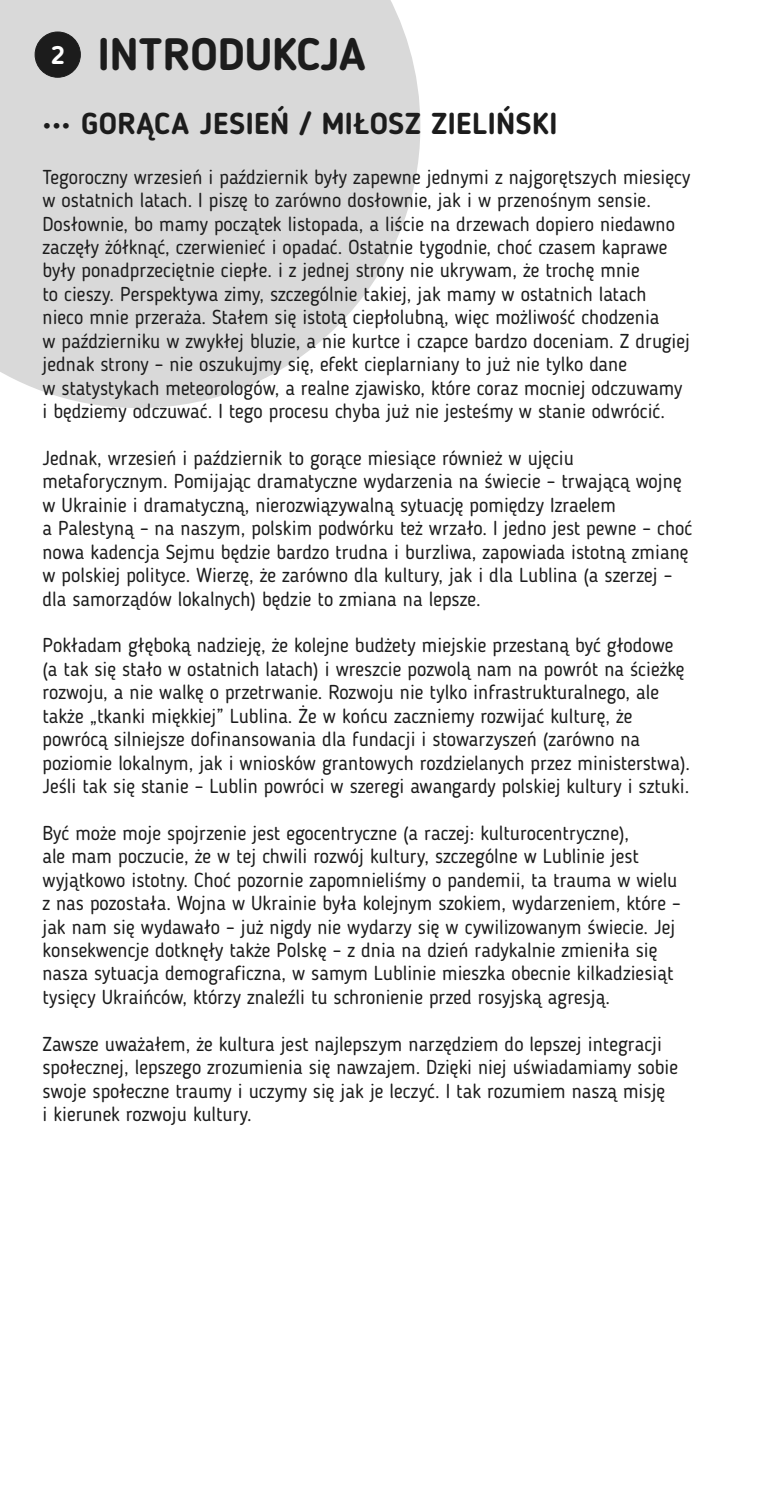
<style>
.page{position:relative;width:780px;height:1489px;background:#fff}
.page>*{position:absolute;margin:0;border:0;box-sizing:border-box;transform-origin:0 0}
.t1{font:700 45px "Blogger Sans";color:#1c1c1c}
.t2{font:700 30px "Blogger Sans";letter-spacing:.015em;color:#1c1c1c}
.t3{font:20px/23.5px "Blogger Sans";color:#1c1c1c}
</style>
<div class="page">
<svg style="left:0;top:0;width:420px;height:408px;background:#ddd"></svg>
<div style="left:35px;top:32px;width:46px;height:45px;background:#1c1c1c;border:1px solid #1c1c1c;border-radius:50%"></div>
<h1 class="t1" style="left:51px;top:36px;width:316px"><sup>2</sup> INTRODUKCJA</h1>
<h2 class="t2" style="left:43px;top:112px;width:516px">••• GORĄCA JESIEŃ / MIŁOSZ ZIELIŃSKI</h2>
<p class="t3" style="left:42px;top:167px;width:649px">Tegoroczny wrzesień i październik były zapewne jednymi z najgorętszych miesięcy w ostatnich latach. I piszę to zarówno dosłownie, jak i w przenośnym sensie.<br>Dosłownie, bo mamy początek listopada, a liście na drzewach dopiero niedawno zaczęły żółknąć, czerwienieć i opadać. Ostatnie tygodnie, choć czasem kaprawe były ponadprzeciętnie ciepłe. i z jednej strony nie ukrywam, że trochę mnie<br>to cieszy. Perspektywa zimy, szczególnie takiej, jak mamy w ostatnich latach nieco mnie przeraża. Stałem się istotą ciepłolubną, więc możliwość chodzenia<br>w październiku w zwykłej bluzie, a nie kurtce i czapce bardzo doceniam. Z drugiej jednak strony – nie oszukujmy się, efekt cieplarniany to już nie tylko dane<br>w statystykach meteorologów, a realne zjawisko, które coraz mocniej odczuwamy i będziemy odczuwać. I tego procesu chyba już nie jesteśmy w stanie odwrócić.</p>
<p class="t3" style="left:42px;top:448px;width:651px">Jednak, wrzesień i październik to gorące miesiące również w ujęciu metaforycznym. Pomijając dramatyczne wydarzenia na świecie – trwającą wojnę w Ukrainie i dramatyczną, nierozwiązywalną sytuację pomiędzy Izraelem<br>a Palestyną – na naszym, polskim podwórku też wrzało. I jedno jest pewne – choć nowa kadencja Sejmu będzie bardzo trudna i burzliwa, zapowiada istotną zmianę w polskiej polityce. Wierzę, że zarówno dla kultury, jak i dla Lublina (a szerzej – dla samorządów lokalnych) będzie to zmiana na lepsze.</p>
<p class="t3" style="left:42px;top:635px;width:649px">Pokładam głęboką nadzieję, że kolejne budżety miejskie przestaną być głodowe (a tak się stało w ostatnich latach) i wreszcie pozwolą nam na powrót na ścieżkę rozwoju, a nie walkę o przetrwanie. Rozwoju nie tylko infrastrukturalnego, ale także „tkanki miękkiej” Lublina. Że w końcu zaczniemy rozwijać kulturę, że powrócą silniejsze dofinansowania dla fundacji i stowarzyszeń (zarówno na poziomie lokalnym, jak i wniosków grantowych rozdzielanych przez ministerstwa).<br>Jeśli tak się stanie – Lublin powróci w szeregi awangardy polskiej kultury i sztuki.</p>
<p class="t3" style="left:42px;top:822px;width:639px">Być może moje spojrzenie jest egocentryczne (a raczej: kulturocentryczne),<br>ale mam poczucie, że w tej chwili rozwój kultury, szczególne w Lublinie jest wyjątkowo istotny. Choć pozornie zapomnieliśmy o pandemii, ta trauma w wielu z nas pozostała. Wojna w Ukrainie była kolejnym szokiem, wydarzeniem, które – jak nam się wydawało – już nigdy nie wydarzy się w cywilizowanym świecie. Jej konsekwencje dotknęły także Polskę – z dnia na dzień radykalnie zmieniła się nasza sytuacja demograficzna, w samym Lublinie mieszka obecnie kilkadziesiąt tysięcy Ukraińców, którzy znaleźli tu schronienie przed rosyjską agresją.</p>
<p class="t3" style="left:42px;top:1033px;width:637px">Zawsze uważałem, że kultura jest najlepszym narzędziem do lepszej integracji społecznej, lepszego zrozumienia się nawzajem. Dzięki niej uświadamiamy sobie swoje społeczne traumy i uczymy się jak je leczyć. I tak rozumiem naszą misję<br>i kierunek rozwoju kultury.</p>
</div>
